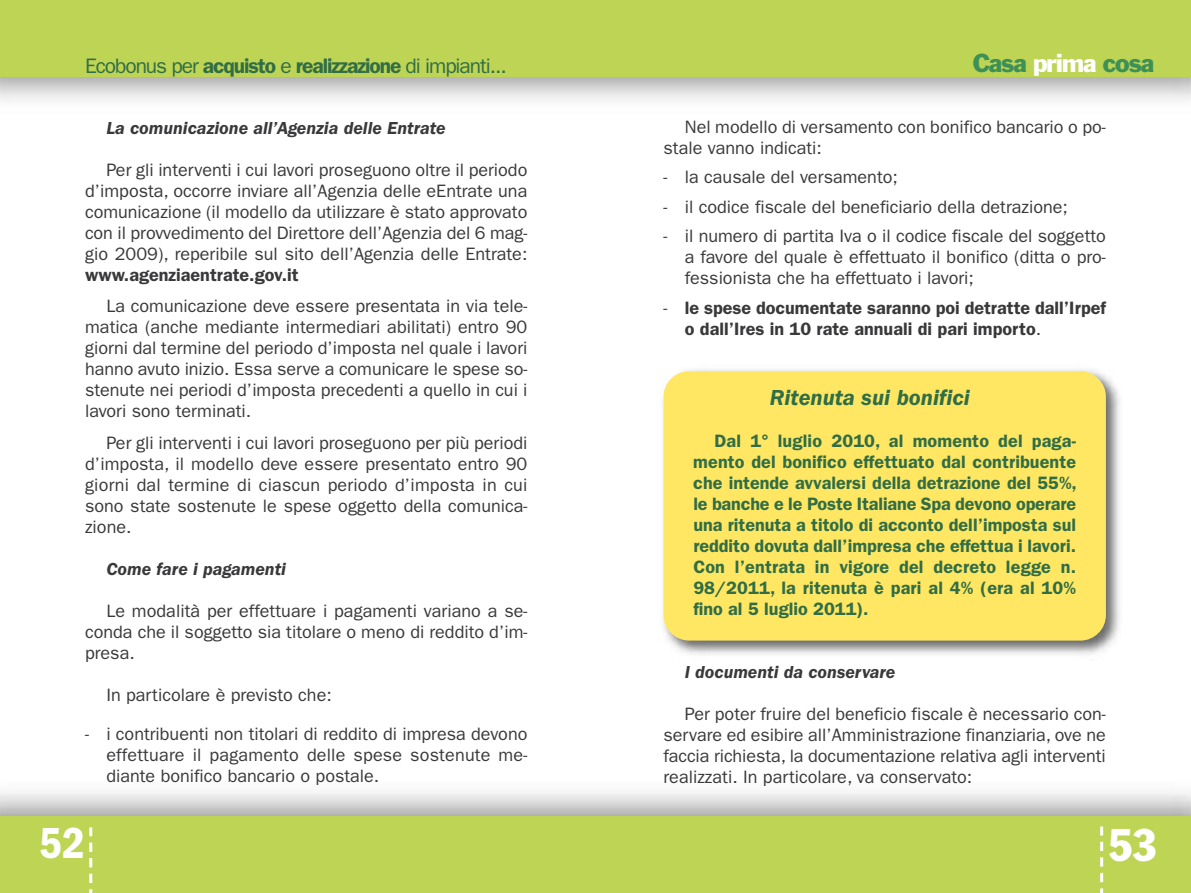
<style>
.page{position:relative;width:1191px;height:893px;background:#fff}
.page>*{position:absolute;margin:0;border:0;box-sizing:border-box;transform-origin:0 0}
.t1{font:45px "ITC Franklin Gothic Std Dm Cd";color:#fff}
.t2{font:condensed 45px "Franklin Gothic Std";color:#fff}
.t3{font:24px "Franklin Gothic Std";letter-spacing:-.045em;color:#3d9057}
.t4{font:italic 600 22.5px "ITC Franklin Gothic Std";color:#316d46}
.t5{font:21px "ITC Franklin Gothic Std";letter-spacing:-.05em;color:#316d46}
.t6{font:18px/21px "ITC Franklin Gothic Std";color:#39383a;text-align:justify}
.t7{font:600 18px/21px "ITC Franklin Gothic Std";letter-spacing:.01em;color:#316d46;text-align:justify}
.t8{font:600 18px/21px "ITC Franklin Gothic Std";color:#39383a}
.t9{font:italic 600 18px "ITC Franklin Gothic Std";color:#39383a}
.s1{font-weight:600}
.s2{color:#fff}
.s3{font-weight:400}
</style>
<div class="page">
<img style="left:663px;top:369px;width:457px;height:286px">
<div style="left:663px;top:371px;width:443px;height:270px;background:#ffe763;border-radius:26px"></div>
<div style="left:0;top:816px;width:1191px;height:77px;background:#bdd454"></div>
<div style="left:0;top:0;width:1191px;height:77px;background:#bdd454"></div>
<svg style="left:89px;top:827px;width:3px;height:66px"></svg>
<svg style="left:1100px;top:826px;width:3px;height:67px"></svg>
<p class="t5" style="left:85px;top:58px;width:423px">Ecobonus per <span class="s1">acquisto</span> e <span class="s1">realizzazione</span> di impianti...</p>
<h2 class="t3" style="left:972px;top:54px;width:183px">Casa <span class="s2">prima</span> cosa</h2>
<p class="t9" style="left:106px;top:121px;width:341px">La comunicazione all’Agenzia delle Entrate</p>
<p class="t6" style="left:85px;top:160px;width:444px;text-indent:21px">Per gli interventi i cui lavori proseguono oltre il periodo d’imposta, occorre inviare all’Agenzia delle eEntrate una comunicazione (il modello da utilizzare è stato approvato con il provvedimento del Direttore dell’Agenzia del 6 mag&shy;gio 2009), reperibile sul sito dell’Agenzia delle Entrate:</p>
<p class="t8" style="left:85px;top:265px;width:215px">www.agenziaentrate.gov.it</p>
<p class="t6" style="left:85px;top:297px;width:444px;text-indent:21px">La comunicazione deve essere presentata in via tele&shy;matica (anche mediante intermediari abilitati) entro 90 giorni dal termine del periodo d’imposta nel quale i lavori hanno avuto inizio. Essa serve a comunicare le spese so&shy;stenute nei periodi d’imposta precedenti a quello in cui i lavori sono terminati.</p>
<p class="t6" style="left:85px;top:433px;width:444px;text-indent:21px">Per gli interventi i cui lavori proseguono per più periodi d’imposta, il modello deve essere presentato entro 90 giorni dal termine di ciascun periodo d’imposta in cui sono state sostenute le spese oggetto della comunica&shy;zione.</p>
<p class="t9" style="left:106px;top:562px;width:181px">Come fare i pagamenti</p>
<p class="t6" style="left:85px;top:601px;width:444px;text-indent:21px">Le modalità per effettuare i pagamenti variano a se&shy;conda che il soggetto sia titolare o meno di reddito d’im&shy;presa.</p>
<p class="t6" style="left:106px;top:685px;width:227px">In particolare è previsto che:</p>
<p class="t6" style="left:106px;top:724px;width:422px;text-indent:-21px">- i contribuenti non titolari di reddito di impresa devono effettuare il pagamento delle spese sostenute me&shy;diante bonifico bancario o postale.</p>
<p class="t6" style="left:663px;top:118px;width:444px;text-indent:21px">Nel modello di versamento con bonifico bancario o po&shy;stale vanno indicati:</p>
<p class="t6" style="left:663px;top:168px;width:236px">- la causale del versamento;</p>
<p class="t6" style="left:663px;top:198px;width:406px">- il codice fiscale del beneficiario della detrazione;</p>
<p class="t6" style="left:685px;top:227px;width:422px;text-indent:-21px">- il numero di partita Iva o il codice fiscale del soggetto a favore del quale è effettuato il bonifico (ditta o pro&shy;fessionista che ha effettuato i lavori;</p>
<p class="t8" style="left:685px;top:299px;width:422px;text-indent:-21px"><span class="s3">-</span> le spese documentate saranno poi detratte dall’Irpef o dall’Ires in 10 rate annuali di pari importo<span class="s3">.</span></p>
<p class="t4" style="left:769px;top:390px;width:202px">Ritenuta sui bonifici</p>
<p class="t7" style="left:693px;top:432px;width:385px;text-indent:21px">Dal 1° luglio 2010, al momento del paga&shy;mento del bonifico effettuato dal contribuente che intende avvalersi della detrazione del 55%, le banche e le Poste Italiane Spa devono operare una ritenuta a titolo di acconto dell’imposta sul reddito dovuta dall’impresa che effettua i lavori.<br>Con l’entrata in vigore del decreto legge n.<br>98/2011, la ritenuta è pari al 4% (era al 10% fino al 5 luglio 2011).</p>
<p class="t9" style="left:685px;top:666px;width:212px">I documenti da conservare</p>
<p class="t6" style="left:663px;top:705px;width:444px;text-indent:21px">Per poter fruire del beneficio fiscale è necessario con&shy;servare ed esibire all’Amministrazione finanziaria, ove ne faccia richiesta, la documentazione relativa agli interventi realizzati. In particolare, va conservato:</p>
<h1 class="t1" style="left:39px;top:828px;width:47px">52</h1>
<h1 class="t2" style="left:1108px;top:829px;width:50px">53</h1>
</div>
